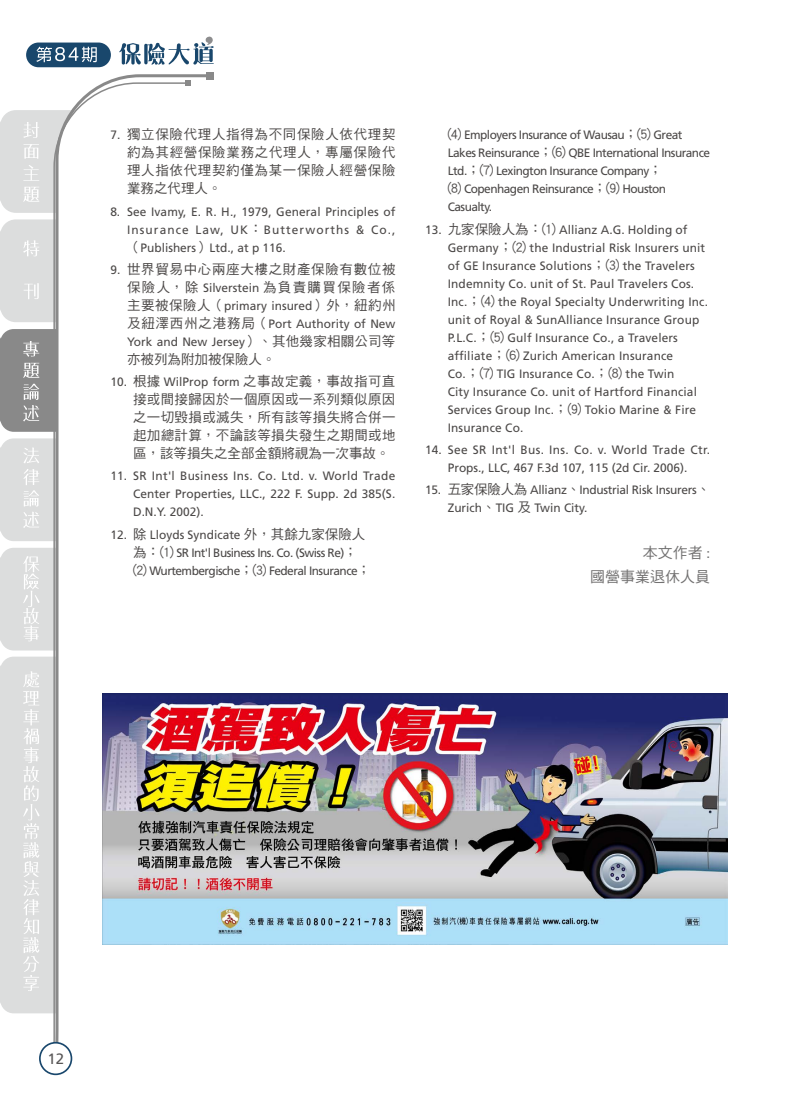
<style>
.page{position:relative;width:808px;height:1106px;background:#fff}
.page>*{position:absolute;margin:0;border:0;box-sizing:border-box;transform-origin:0 0}
.t1{font:15px/24px "DF Hei Std W5";color:#727171;text-align:right}
.t2{font:15px "Frutiger LT Std";color:#595757}
.t3{font:13.5px/18px "DF Hei Std W5";letter-spacing:.05em;color:#4c4948;text-align:justify}
.t4{font:13.5px "DF Hei Std W5";color:#4c4948}
.t5{font:12.15px/18px "Frutiger LT Std";letter-spacing:.005em;color:#4c4948;text-align:justify}
.t6{font:12.15px/18px "Frutiger LT Std";letter-spacing:-.045em;color:#4c4948}
.t7{font:12.15px/18px "Frutiger LT Std";letter-spacing:-.025em;color:#4c4948}
.s1{font-family:"Frutiger LT Std";font-size:12.15px}
.s2{font-family:"DF Hei Std W5";font-size:13.5px}
.s3{font-family:"Frutiger LT Std";font-size:13.5px}
</style>
<div class="page">
<div style="left:0;top:219px;width:96px;height:103px;background:#dcdddd;border-radius:15px"></div>
<svg style="left:23px;top:240px;width:16px;height:16px"></svg>
<svg style="left:24px;top:283px;width:15px;height:16px"></svg>
<div style="left:0;top:110px;width:96px;height:103px;background:#dcdddd;border-radius:15px"></div>
<div style="left:0;top:329px;width:73px;height:103px;background:#898989;border-radius:13px"></div>
<div style="left:0;top:438px;width:73px;height:103px;background:#dcdddd;border-radius:13px"></div>
<div style="left:0;top:548px;width:73px;height:102px;background:#dcdddd;border-radius:13px"></div>
<div style="left:0;top:656px;width:73px;height:357px;background:#dcdddd;border-radius:13px"></div>
<svg style="left:24px;top:122px;width:15px;height:16px"></svg>
<svg style="left:24px;top:144px;width:15px;height:15px"></svg>
<svg style="left:23px;top:165px;width:16px;height:16px"></svg>
<svg style="left:23px;top:187px;width:16px;height:15px"></svg>
<svg style="left:23px;top:341px;width:16px;height:16px"></svg>
<svg style="left:23px;top:363px;width:16px;height:15px"></svg>
<svg style="left:23px;top:384px;width:16px;height:37px"></svg>
<svg style="left:24px;top:447px;width:15px;height:16px"></svg>
<svg style="left:23px;top:469px;width:16px;height:59px"></svg>
<svg style="left:23px;top:556px;width:16px;height:85px"></svg>
<svg style="left:23px;top:671px;width:17px;height:320px"></svg>
<svg style="left:119px;top:36px;width:95px;height:29px"></svg>
<div style="left:206px;top:72px;width:8px;height:8px;background:#898989"></div>
<svg style="left:52px;top:82px;width:138px;height:992px"></svg>
<svg style="left:185px;top:80px;width:6px;height:6px"></svg>
<div style="left:26px;top:43px;width:85px;height:24px;background:#19476c;border-radius:12px"></div>
<svg style="left:36px;top:47px;width:61px;height:15px"></svg>
<div style="left:40px;top:1042px;width:31px;height:32px;background:#fff;border-radius:50%"></div>
<div style="left:39px;top:1041px;width:33px;height:34px;border:2px solid #19476c;border-radius:50%"></div>
<div style="left:63px;top:949px;width:40px;height:72px;background:#fff"></div>
<img style="left:102px;top:693px;width:625px;height:251px">
<p class="t3" style="left:127px;top:125px;width:270px;text-indent:-16px"><span class="s1">7.</span> 獨立保險代理人指得為不同保險人依代理契約為其經營保險業務之代理人，專屬保險代理人指依代理契約僅為某一保險人經營保險業務之代理人。</p>
<p class="t5" style="left:127px;top:202px;width:270px;text-indent:-16px">8. See Ivamy, E. R. H., 1979, General Principles of Insurance Law, UK<span class="s2">：</span>Butterworths &amp; Co.,<span class="s2">（</span>Publishers<span class="s2">）</span>Ltd., at p 116.</p>
<p class="t3" style="left:111px;top:260px;width:286px;text-align:right"><span class="s1">9.</span> 世界貿易中心兩座大樓之財產保險有數位被保險人，除 <span class="s1">Silverstein</span> 為負責購買保險者係</p>
<p class="t5" style="left:127px;top:297px;width:270px"><span class="s2">主要被保險人（</span>primary insured<span class="s2">）外，紐約州及紐澤西州之港務局（</span>Port Authority of New York and New Jersey<span class="s2">）、其他幾家相關公司等</span></p>
<p class="t4" style="left:127px;top:352px;width:150px">亦被列為附加被保險人。</p>
<p class="t5" style="left:111px;top:373px;width:286px">10. <span class="s2">根據</span> WilProp form <span class="s2">之事故定義，事故指可直</span></p>
<p class="t3" style="left:133px;top:390px;width:264px">接或間接歸因於一個原因或一系列類似原因之一切毀損或滅失，所有該等損失將合併一起加總計算，不論該等損失發生之期間或地區，該等損失之全部金額將視為一次事故。</p>
<p class="t5" style="left:133px;top:467px;width:264px;text-indent:-23px">11. SR Int'l Business Ins. Co. Ltd. v. World Trade Center Properties, LLC., 222 F. Supp. 2d 385(S.<br>D.N.Y. 2002).</p>
<p class="t6" style="left:133px;top:525px;width:239px;text-indent:-22px">12. <span class="s2">除</span> Lloyds Syndicate <span class="s2">外，其餘九家保險人為：⑴</span> SR Int'l Business Ins. Co. (Swiss Re)<span class="s2">；<br>⑵</span> Wurtembergische<span class="s2">；⑶</span> Federal Insurance<span class="s2">；</span></p>
<p class="t6" style="left:448px;top:126px;width:264px"><span class="s2">⑷</span> Employers Insurance of Wausau<span class="s2">；⑸</span> Great Lakes Reinsurance<span class="s2">；⑹</span> QBE International Insurance Ltd.<span class="s2">；⑺</span> Lexington Insurance Company<span class="s2">；<br>⑻</span> Copenhagen Reinsurance<span class="s2">；⑼</span> Houston Casualty.</p>
<p class="t5" style="left:448px;top:220px;width:262px;text-align:left;text-indent:-22px">13. <span class="s2">九家保險人為：⑴</span> Allianz A.G. Holding of Germany<span class="s2">；⑵</span> the Industrial Risk Insurers unit of GE Insurance Solutions<span class="s2">；⑶</span> the Travelers Indemnity Co. unit of St. Paul Travelers Cos.<br>Inc.<span class="s2">；⑷</span> the Royal Specialty Underwriting Inc. unit of Royal &amp; SunAlliance Insurance Group P.L.C.<span class="s2">；⑸</span> Gulf Insurance Co., a Travelers affiliate<span class="s2">；⑹</span> Zurich American Insurance<br>Co.<span class="s2">；⑺</span> TIG Insurance Co.<span class="s2">；⑻</span> the Twin<br>City Insurance Co. unit of Hartford Financial Services Group Inc.<span class="s2">；⑼</span> Tokio Marine &amp; Fire Insurance Co.</p>
<p class="t5" style="left:425px;top:441px;width:286px;text-align:center">14. See SR Int'l Bus. Ins. Co. v. World Trade Ctr.<br>Props., LLC, 467 F.3d 107, 115 (2d Cir. 2006).</p>
<p class="t7" style="left:448px;top:481px;width:264px;text-indent:-23px">15. <span class="s2">五家保險人為</span> Allianz<span class="s2">、</span>Industrial Risk Insurers<span class="s2">、<br></span>Zurich<span class="s2">、</span>TIG <span class="s2">及</span> Twin City.</p>
<p class="t1" style="left:590px;top:540px;width:121px">本文作者 <span class="s3">:<br></span>國營事業退休人員</p>
<p class="t2" style="left:48px;top:1050px;width:18px">12</p>
</div>
